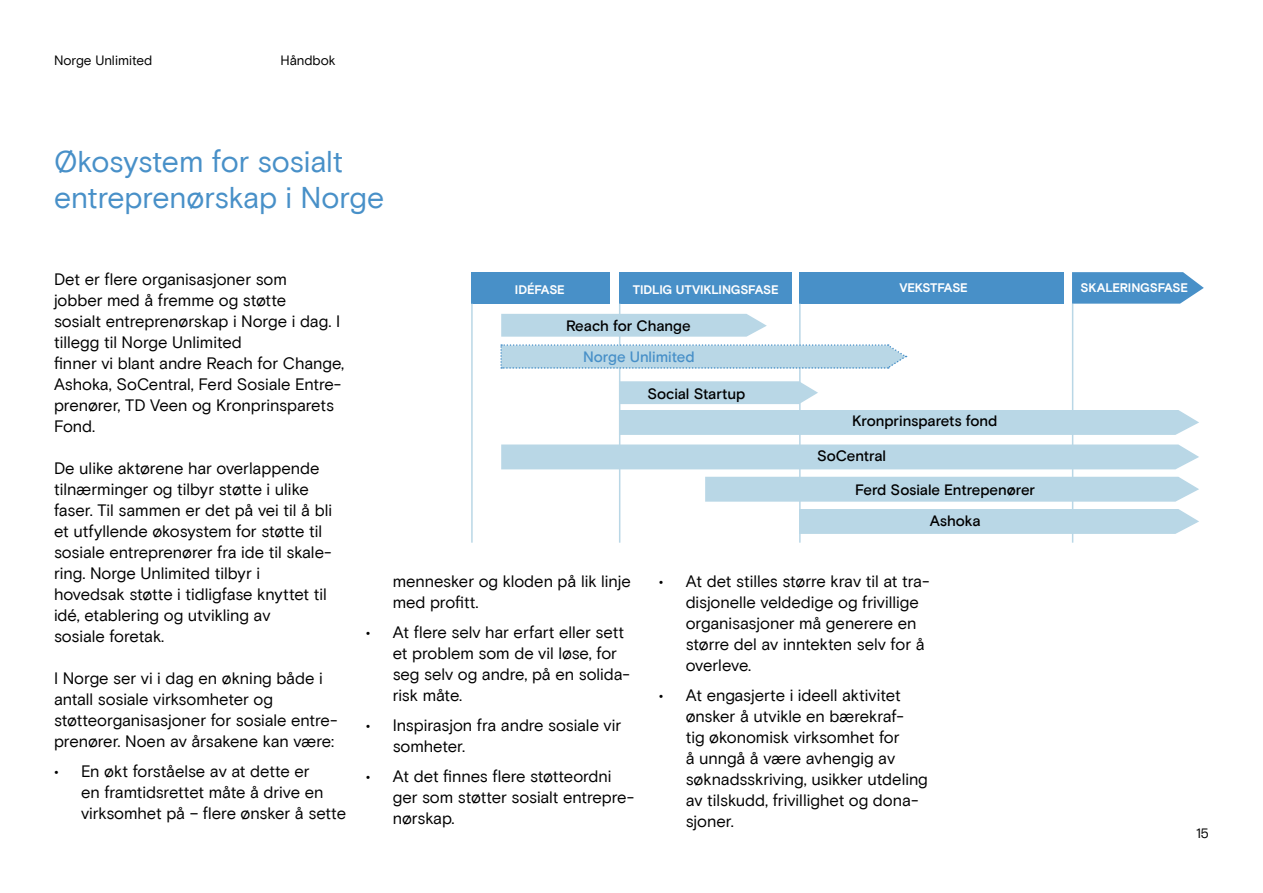
<style>
.page{position:relative;width:1263px;height:893px;background:#fff}
.page>*{position:absolute;margin:0;border:0;box-sizing:border-box;transform-origin:0 0}
.t1{font:30px/35.2px "Basis Grotesque Pro";letter-spacing:-.005em;color:#4890c8}
.t2{font:16.5px/21px "Basis Grotesque Pro";color:#000}
.t3{font:500 15px "Basis Grotesque Pro";letter-spacing:-.005em;color:#000}
.t4{font:500 15px "Basis Grotesque Pro";color:#4890c8}
.t5{font:13.5px "Basis Grotesque Pro";color:#000}
.t6{font:700 12.45px "Basis Grotesque Pro";letter-spacing:-.015em;color:#fff}
</style>
<div class="page">
<div style="left:471px;top:272px;width:139px;height:32px;background:#4890c8"></div>
<svg style="left:501px;top:314px;width:266px;height:23px;background:#bcd9e7"></svg>
<svg style="left:620px;top:381px;width:198px;height:23px;background:#bdd9e7"></svg>
<div style="left:619px;top:272px;width:172px;height:32px;background:#4890c8"></div>
<div style="left:799px;top:272px;width:265px;height:32px;background:#4890c8"></div>
<div style="left:620px;top:410px;width:579px;height:25px;background:#b9d7e6"></div>
<div style="left:501px;top:444px;width:698px;height:25px;background:#b9d7e6"></div>
<div style="left:705px;top:477px;width:494px;height:25px;background:#b9d7e6"></div>
<div style="left:801px;top:509px;width:398px;height:25px;background:#b9d7e6"></div>
<hr style="left:471px;top:304px;width:2px;height:239px;background:#b9d7e6">
<hr style="left:619px;top:304px;width:1px;height:239px;background:#b9d7e6">
<hr style="left:799px;top:304px;width:2px;height:239px;background:#b9d7e6">
<hr style="left:1072px;top:304px;width:1px;height:239px;background:#b9d7e6">
<svg style="left:1072px;top:272px;width:132px;height:32px;background:#5a9bcd"></svg>
<svg style="left:500px;top:344px;width:406px;height:25px;background:#bad7e6"></svg>
<p class="t5" style="left:54px;top:52px;width:100px">Norge Unlimited</p>
<p class="t5" style="left:281px;top:52px;width:56px">Håndbok</p>
<h1 class="t1" style="left:54px;top:147px;width:332px">Økosystem for sosialt entreprenørskap i Norge</h1>
<p class="t2" style="left:54px;top:270px;width:292px">Det er flere organisasjoner som<br>jobber med å fremme og støtte<br>sosialt entreprenørskap i Norge i dag. I tillegg til Norge Unlimited<br>finner vi blant andre Reach for Change,<br>Ashoka, SoCentral, Ferd Sosiale Entre&shy;prenører, TD Veen og Kronprinsparets<br>Fond.</p>
<p class="t2" style="left:54px;top:459px;width:280px">De ulike aktørene har overlappende tilnærminger og tilbyr støtte i ulike faser. Til sammen er det på vei til å bli et utfyllende økosystem for støtte til sosiale entreprenører fra ide til skale&shy;ring. Norge Unlimited tilbyr i hovedsak støtte i tidligfase knyttet til idé, etablering og utvikling av<br>sosiale foretak.</p>
<p class="t2" style="left:54px;top:669px;width:285px">I Norge ser vi i dag en økning både i antall sosiale virksomheter og støtteorganisasjoner for sosiale entre&shy;prenører. Noen av årsakene kan være:</p>
<p class="t2" style="left:81px;top:762px;width:267px;text-indent:-27px">• En økt forståelse av at dette er<br>en framtidsrettet måte å drive en virksomhet på – flere ønsker å sette</p>
<p class="t6" style="left:515px;top:282px;width:52px">IDÉFASE</p>
<p class="t6" style="left:633px;top:282px;width:147px">TIDLIG UTVIKLINGSFASE</p>
<p class="t6" style="left:899px;top:280px;width:70px">VEKSTFASE</p>
<p class="t6" style="left:1080px;top:280px;width:109px">SKALERINGSFASE</p>
<p class="t3" style="left:566px;top:317px;width:126px">Reach for Change</p>
<p class="t4" style="left:583px;top:347px;width:113px">Norge Unlimited</p>
<p class="t3" style="left:647px;top:385px;width:99px">Social Startup</p>
<p class="t3" style="left:852px;top:412px;width:147px">Kronprinsparets fond</p>
<p class="t3" style="left:817px;top:446px;width:70px">SoCentral</p>
<p class="t3" style="left:855px;top:480px;width:182px">Ferd Sosiale Entrepenører</p>
<p class="t3" style="left:930px;top:512px;width:52px">Ashoka</p>
<p class="t2" style="left:393px;top:572px;width:240px">mennesker og kloden på lik linje med profitt.</p>
<p class="t2" style="left:393px;top:623px;width:239px;text-indent:-27px">• At flere selv har erfart eller sett et problem som de vil løse, for seg selv og andre, på en solida&shy;risk måte.</p>
<p class="t2" style="left:393px;top:716px;width:230px;text-indent:-27px">• Inspirasjon fra andre sosiale vir somheter.</p>
<p class="t2" style="left:393px;top:767px;width:243px;text-indent:-27px">• At det finnes flere støtteordni ger som støtter sosialt entrepre&shy;nørskap.</p>
<p class="t2" style="left:686px;top:572px;width:246px;text-indent:-27px">• At det stilles større krav til at tra&shy;disjonelle veldedige og frivillige organisasjoner må generere en større del av inntekten selv for å overleve.</p>
<p class="t2" style="left:686px;top:686px;width:244px;text-indent:-27px">• At engasjerte i ideell aktivitet ønsker å utvikle en bærekraf-<br>tig økonomisk virksomhet for<br>å unngå å være avhengig av søknadsskriving, usikker utdeling av tilskudd, frivillighet og dona&shy;sjoner.</p>
<p class="t5" style="left:1196px;top:825px;width:14px">15</p>
</div>
